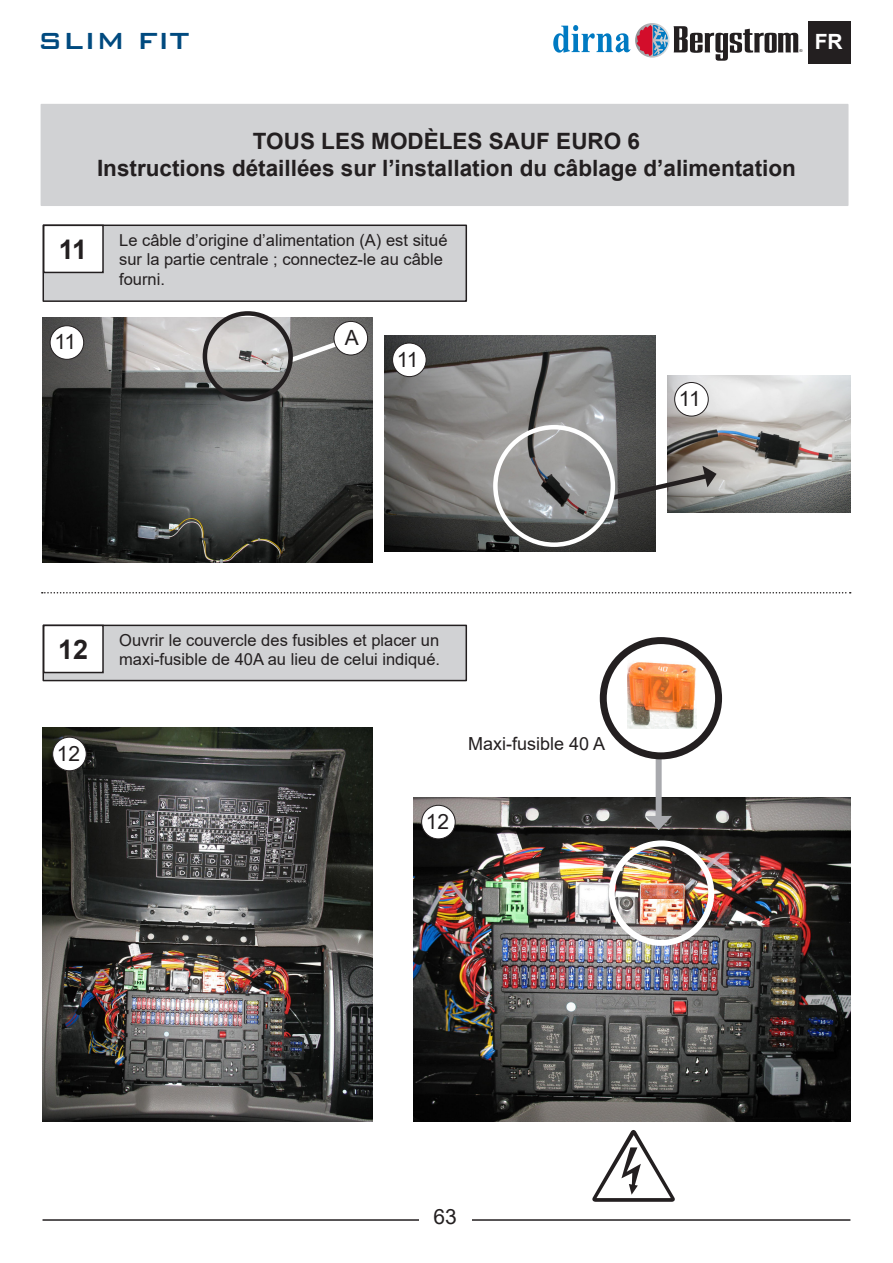
<style>
.page{position:relative;width:893px;height:1263px;background:#fff}
.page>*{position:absolute;margin:0;border:0;box-sizing:border-box;transform-origin:0 0}
.t1{font:500 31.2px "Bank Gothic BT";color:#004a7f}
.t2{font:700 27px "Arial";color:#231f20}
.t3{font:700 22.5px "Arial";color:#231f20}
.t4{font:21px "Arial";letter-spacing:-.035em;color:#231f20}
.t5{font:700 21px "Arial";color:#fff}
.t6{font:18px "Arial";color:#231f20}
.t7{font:16.5px/19.8px "Arial";color:#231f20}
.t8{font:4.05px "Arial";color:#231f20;scale:1.08 1}
</style>
<div class="page">
<hr style="left:43px;top:1219px;width:807px;height:2px;background:#231f20">
<div style="left:419px;top:1209px;width:52px;height:22px;background:#fff"></div>
<div style="left:808px;top:21px;width:42px;height:42px;background:#231f20"></div>
<svg style="left:553px;top:25px;width:77px;height:28px"></svg>
<svg style="left:635px;top:23px;width:35px;height:35px"></svg>
<svg style="left:637px;top:25px;width:161px;height:36px"></svg>
<div style="left:43px;top:225px;width:423px;height:76px;background:#d1d2d4"></div>
<div style="left:43px;top:225px;width:424px;height:77px;border:2px solid #231f20"></div>
<div style="left:43px;top:625px;width:423px;height:55px;background:#d1d2d4"></div>
<div style="left:43px;top:625px;width:424px;height:56px;border:2px solid #231f20"></div>
<div style="left:44px;top:225px;width:59px;height:47px;background:#fff"></div>
<div style="left:43px;top:225px;width:61px;height:48px;border:2px solid #231f20"></div>
<div style="left:44px;top:625px;width:59px;height:47px;background:#fff"></div>
<div style="left:43px;top:625px;width:61px;height:48px;border:2px solid #231f20"></div>
<img style="left:43px;top:317px;width:330px;height:245px">
<img style="left:414px;top:798px;width:436px;height:324px">
<img style="left:43px;top:727px;width:330px;height:395px">
<img style="left:384px;top:335px;width:272px;height:217px">
<img style="left:668px;top:375px;width:182px;height:137px">
<svg style="left:286px;top:333px;width:72px;height:33px"></svg>
<div style="left:334px;top:321px;width:34px;height:34px;background:#fff;border-radius:50%"></div>
<div style="left:333px;top:321px;width:35px;height:34px;border:1px solid #231f20;border-radius:50%"></div>
<svg style="left:608px;top:466px;width:109px;height:37px"></svg>
<div style="left:493px;top:425px;width:122px;height:122px;border:4px solid #fff;border-radius:50%"></div>
<div style="left:203px;top:311px;width:90px;height:90px;border:4px solid #231f20;border-radius:50%"></div>
<svg style="left:42px;top:592px;width:809px;height:1px"></svg>
<img style="left:641px;top:884px;width:42px;height:15px">
<div style="left:609px;top:840px;width:105px;height:106px;border:6px solid #fff;border-radius:50%"></div>
<div style="left:656px;top:755px;width:6px;height:66px;background:#a8a9ad"></div>
<svg style="left:645px;top:816px;width:27px;height:14px"></svg>
<div style="left:600px;top:637px;width:122px;height:122px;border:7px solid #231f20;border-radius:50%"></div>
<img style="left:627px;top:662px;width:70px;height:67px">
<svg style="left:592px;top:1130px;width:83px;height:72px"></svg>
<div style="left:41px;top:104px;width:807px;height:102px;background:#d1d2d4"></div>
<div style="left:50px;top:326px;width:34px;height:33px;background:#fff;border-radius:50%"></div>
<div style="left:50px;top:325px;width:34px;height:35px;border:1px solid #231f20;border-radius:50%"></div>
<div style="left:53px;top:737px;width:33px;height:34px;background:#fff;border-radius:50%"></div>
<div style="left:52px;top:737px;width:35px;height:34px;border:1px solid #231f20;border-radius:50%"></div>
<div style="left:422px;top:805px;width:33px;height:34px;background:#fff;border-radius:50%"></div>
<div style="left:421px;top:805px;width:35px;height:34px;border:1px solid #231f20;border-radius:50%"></div>
<div style="left:393px;top:343px;width:33px;height:34px;background:#fff;border-radius:50%"></div>
<div style="left:392px;top:342px;width:35px;height:35px;border:1px solid #231f20;border-radius:50%"></div>
<div style="left:675px;top:382px;width:33px;height:34px;background:#fff;border-radius:50%"></div>
<div style="left:674px;top:382px;width:35px;height:35px;border:1px solid #231f20;border-radius:50%"></div>
<h1 class="t1" style="left:38px;top:24px;width:153px">SLIM FIT</h1>
<p class="t8" style="left:799px;top:48px;width:4px">®</p>
<p class="t5" style="left:815px;top:27px;width:29px">FR</p>
<p class="t3" style="left:253px;top:125px;width:389px">TOUS LES MODÈLES SAUF EURO 6</p>
<p class="t3" style="left:97px;top:152px;width:700px">Instructions détaillées sur l’installation du câblage d’alimentation</p>
<p class="t2" style="left:59px;top:231px;width:30px">11</p>
<p class="t4" style="left:54px;top:327px;width:23px">11</p>
<p class="t7" style="left:119px;top:230px;width:330px">Le câble d’origine d’alimentation (A) est situé sur la partie centrale ; connectez-le au câble fourni.</p>
<p class="t4" style="left:345px;top:323px;width:16px">A</p>
<p class="t4" style="left:397px;top:345px;width:23px">11</p>
<p class="t4" style="left:679px;top:384px;width:23px">11</p>
<p class="t2" style="left:58px;top:631px;width:32px">12</p>
<p class="t4" style="left:57px;top:739px;width:25px">12</p>
<p class="t7" style="left:119px;top:630px;width:323px">Ouvrir le couvercle des fusibles et placer un maxi-fusible de 40A au lieu de celui indiqué.</p>
<p class="t6" style="left:468px;top:731px;width:139px">Maxi-fusible 40 A</p>
<p class="t4" style="left:426px;top:807px;width:25px">12</p>
<p class="t4" style="left:433px;top:1202px;width:25px">63</p>
</div>
